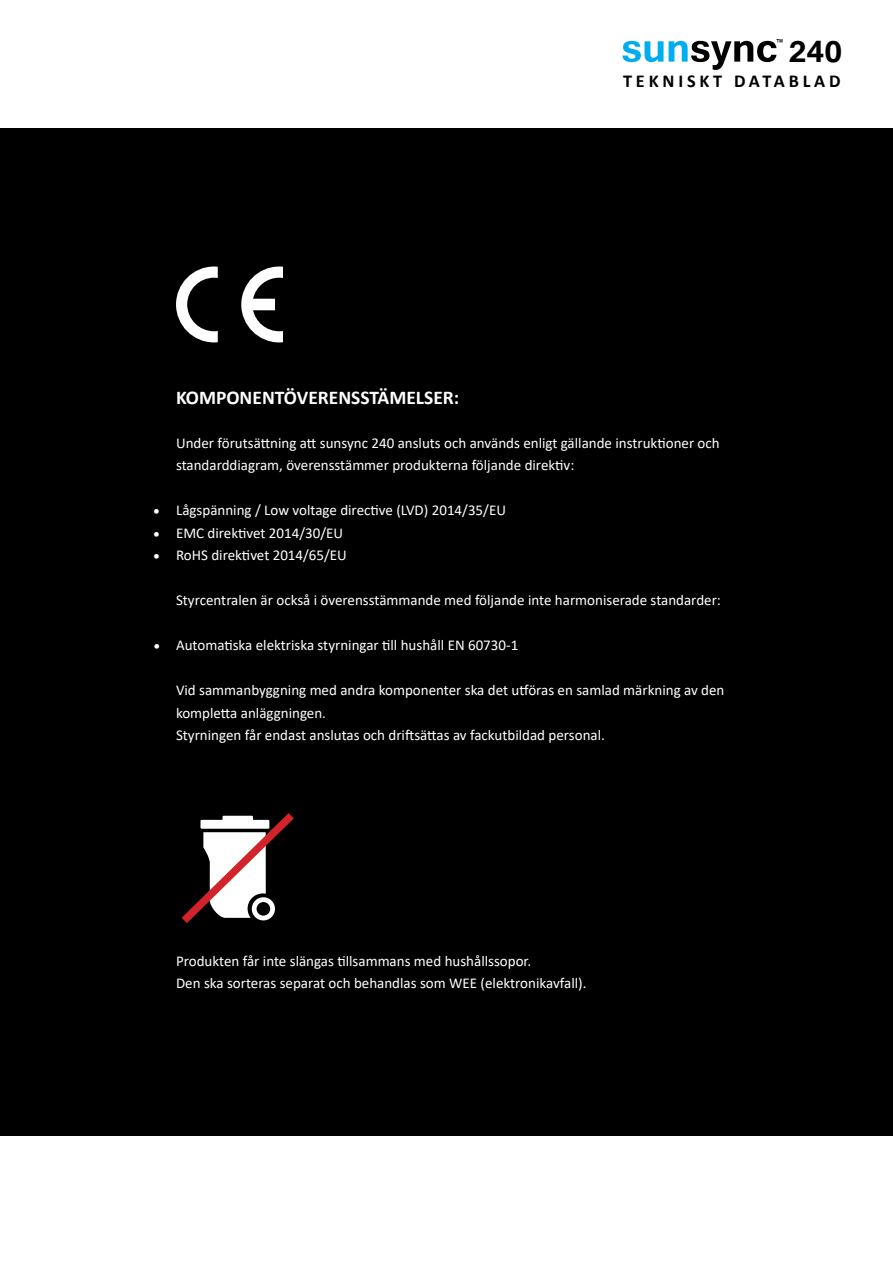
<style>
.page{position:relative;width:893px;height:1263px;background:#fff}
.page>*{position:absolute;margin:0;border:0;box-sizing:border-box;transform-origin:0 0}
.t1{font:700 50.4px "Tunga";color:#000}
.t2{font:700 19.5px "Calibri";color:#fff}
.t3{font:700 18.15px "Calibri";letter-spacing:.21em;color:#000}
.t4{font:15px/22.5px "Calibri";color:#fff}
.t5{font:12.6px "Tunga";color:#000}
.s1{color:#00aeef}
.s2{font-size:37.8px}
</style>
<div class="page">
<div style="left:0;top:128px;width:893px;height:1007px;background:#000"></div>
<svg style="left:176px;top:266px;width:42px;height:76px"></svg>
<svg style="left:241px;top:266px;width:42px;height:76px"></svg>
<svg style="left:181px;top:813px;width:113px;height:110px"></svg>
<p class="t5" style="left:776px;top:35px;width:8px">™</p>
<h1 class="t1" style="left:621px;top:15px;width:222px"><span class="s1">sun</span>sync <span class="s2">240</span></h1>
<p class="t3" style="left:623px;top:68px;width:219px">TEKNISKT DATABLAD</p>
<p class="t4" style="left:153px;top:500px;width:9px;text-align:justify">• • •</p>
<p class="t4" style="left:153px;top:635px;width:9px">•</p>
<h2 class="t2" style="left:176px;top:384px;width:285px">KOMPONENTÖVERENSSTÄMELSER:</h2>
<p class="t4" style="left:176px;top:431px;width:545px">Under förutsättning att sunsync 240 ansluts och används enligt gällande instruktioner och standarddiagram, överensstämmer produkterna följande direktiv:</p>
<p class="t4" style="left:176px;top:499px;width:331px">Lågspänning / Low voltage directive (LVD) 2014/35/EU<br>EMC direktivet 2014/30/EU<br>RoHS direktivet 2014/65/EU</p>
<p class="t4" style="left:176px;top:589px;width:546px">Styrcentralen är också i överensstämmande med följande inte harmoniserade standarder:</p>
<p class="t4" style="left:176px;top:634px;width:344px">Automatiska elektriska styrningar till hushåll EN 60730-1</p>
<p class="t4" style="left:176px;top:679px;width:550px">Vid sammanbyggning med andra komponenter ska det utföras en samlad märkning av den kompletta anläggningen.<br>Styrningen får endast anslutas och driftsättas av fackutbildad personal.</p>
<p class="t4" style="left:176px;top:949px;width:412px">Produkten får inte slängas tillsammans med hushållssopor.<br>Den ska sorteras separat och behandlas som WEE (elektronikavfall).</p>
</div>
